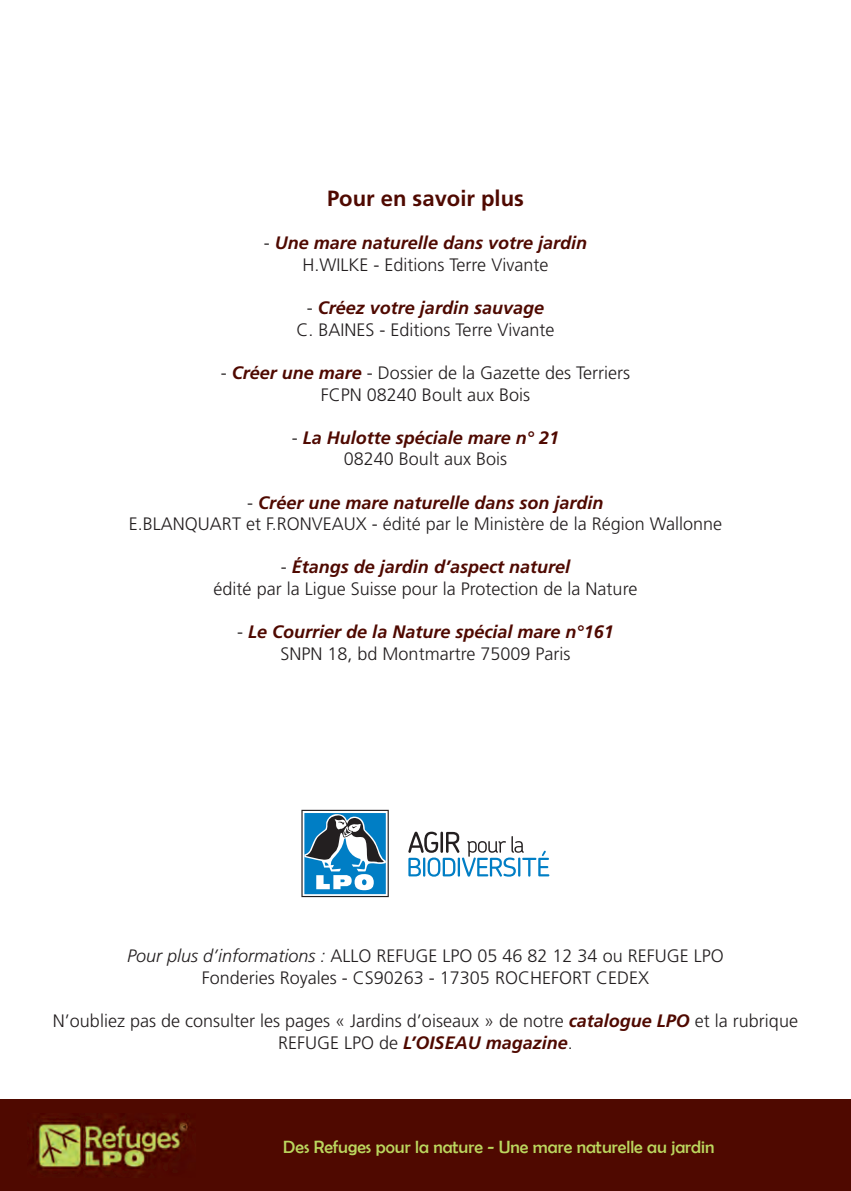
<style>
.page{position:relative;width:851px;height:1191px;background:#fff}
.page>*{position:absolute;margin:0;border:0;box-sizing:border-box;transform-origin:0 0}
.t1{font:700 22px "Frutiger";color:#4f0900}
.t2{font:300 18px/21.6px "Frutiger";color:#231f20;text-align:center}
.t3{font:italic 700 18px/21.6px "Frutiger";color:#4f0900;text-align:center}
.t4{font:17.8px "Berlin Sans FB";color:#bbd75e}
.s1{font-weight:300;font-style:normal;color:#231f20}
.s2{font-weight:700;font-style:italic;color:#4f0900}
.s3{font-style:italic}
</style>
<div class="page">
<div style="left:0;top:1099px;width:850px;height:92px;background:#4f0900"></div>
<img style="left:31px;top:1116px;width:160px;height:58px">
<svg style="left:408px;top:831px;width:141px;height:45px"></svg>
<svg style="left:301px;top:810px;width:88px;height:87px"></svg>
<p class="t1" style="left:327px;top:185px;width:198px">Pour en savoir plus</p>
<p class="t3" style="left:264px;top:232px;width:325px"><span class="s1">-</span> Une mare naturelle dans votre jardin<br><span class="s1">H.WILKE - Editions Terre Vivante</span></p>
<p class="t2" style="left:296px;top:297px;width:259px">- <span class="s2">Créez votre jardin sauvage<br></span>C. BAINES - Editions Terre Vivante</p>
<p class="t2" style="left:221px;top:362px;width:411px">- <span class="s2">Créer une mare</span> - Dossier de la Gazette des Terriers<br>FCPN 08240 Boult aux Bois</p>
<p class="t3" style="left:292px;top:426px;width:269px"><span class="s1">-</span> La Hulotte spéciale mare n° 21<br><span class="s1">08240 Boult aux Bois</span></p>
<p class="t2" style="left:129px;top:491px;width:594px">- <span class="s2">Créer une mare naturelle dans son jardin<br></span>E.BLANQUART et F.RONVEAUX - édité par le Ministère de la Région Wallonne</p>
<p class="t2" style="left:213px;top:556px;width:425px">- <span class="s2">étangs de jardin d’aspect naturel<br></span>édité par la Ligue Suisse pour la Protection de la Nature</p>
<p class="t3" style="left:237px;top:621px;width:378px"><span class="s1">-</span> Le Courrier de la Nature spécial mare n°161<br><span class="s1">SNPN 18, bd Montmartre 75009 Paris</span></p>
<p class="t2" style="left:127px;top:945px;width:598px"><span class="s3">Pour plus d’informations :</span> ALLO REFUGE LPO 05 46 82 12 34 ou REFUGE LPO<br>Fonderies Royales - CS90263 - 17305 ROCHEFORT CEDEX</p>
<p class="t2" style="left:53px;top:1010px;width:746px">N’oubliez pas de consulter les pages « Jardins d’oiseaux » de notre <span class="s2">catalogue LPO</span> et la rubrique<br>REFUGE LPO de <span class="s2">L’OISEAU magazine</span>.</p>
<p class="t4" style="left:283px;top:1137px;width:432px">Des Refuges pour la nature - Une mare naturelle au jardin</p>
</div>
